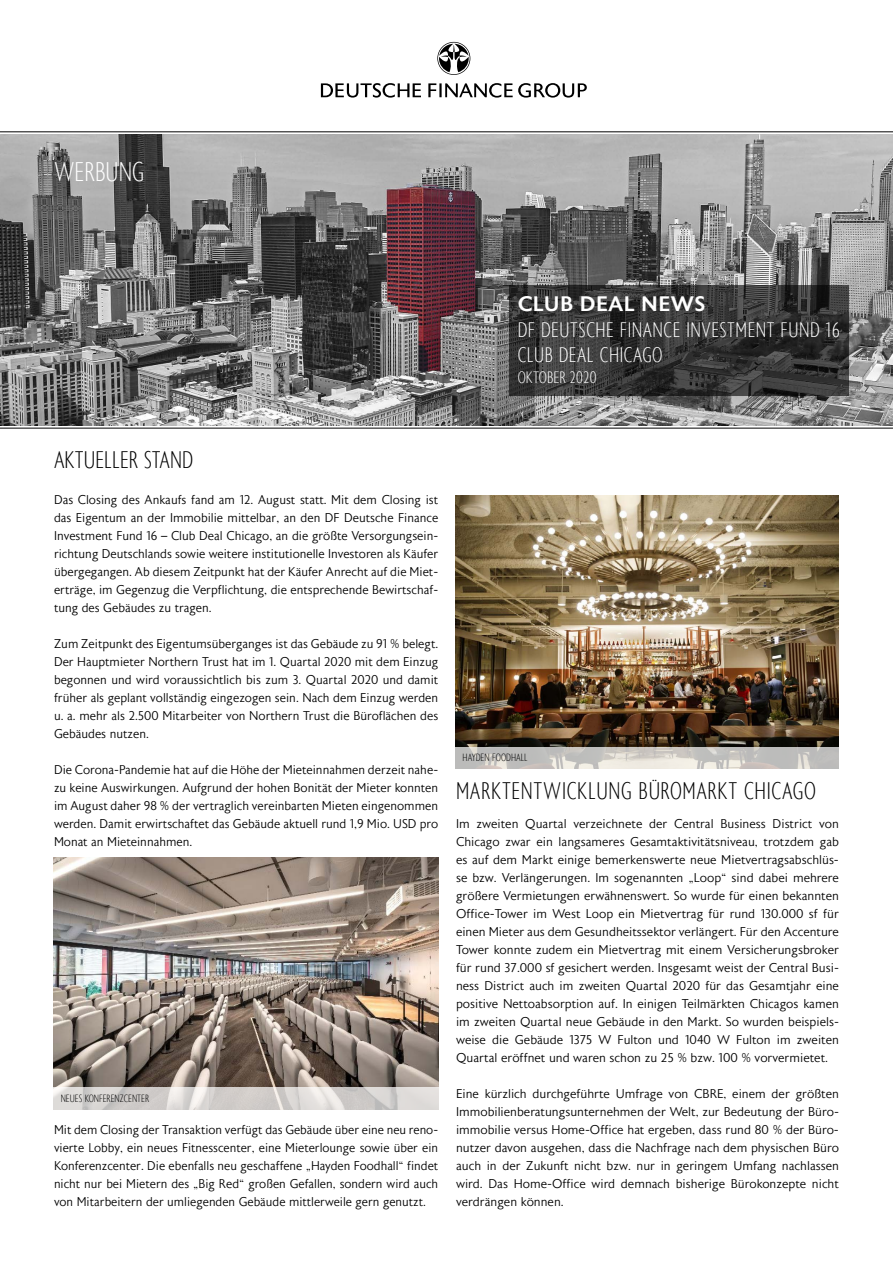
<style>
.page{position:relative;width:893px;height:1263px;background:#fff}
.page>*{position:absolute;margin:0;border:0;box-sizing:border-box;transform-origin:0 0}
.t1{font:300 expanded 27px "Astoria Sans";letter-spacing:.005em;color:#fff}
.t2{font:300 expanded 24px "Astoria Sans";letter-spacing:.025em;color:#000}
.t3{font:300 expanded 24px "Astoria Sans";color:#000}
.t4{font:300 expanded 21px/25.2px "Astoria Sans";letter-spacing:.025em;color:#fff}
.t5{font:500 21px "Astoria Sans";letter-spacing:.025em;color:#fff}
.t6{font:300 expanded 16.5px "Astoria Sans";letter-spacing:.005em;color:#fff}
.t7{font:300 12.75px/18px "Astoria Sans";color:#000;text-align:justify}
.t8{font:300 expanded 10.5px "Astoria Sans";color:#000}
</style>
<div class="page">
<svg style="left:437px;top:42px;width:33px;height:33px"></svg>
<svg style="left:321px;top:83px;width:100px;height:15px"></svg>
<svg style="left:428px;top:83px;width:8px;height:14px"></svg>
<hr style="left:439px;top:83px;width:3px;height:14px;background:#000">
<svg style="left:445px;top:83px;width:142px;height:15px"></svg>
<img style="left:0;top:135px;width:893px;height:290px">
<hr style="left:0;top:132px;width:893px;height:1px;background:#000">
<hr style="left:0;top:428px;width:893px;height:1px;background:#000">
<img style="left:54px;top:857px;width:384px;height:230px">
<svg style="left:53px;top:1087px;width:385px;height:23px;background:#d7d4d1"></svg>
<img style="left:456px;top:495px;width:383px;height:252px">
<svg style="left:455px;top:747px;width:384px;height:22px;background:#cbc9c5"></svg>
<svg style="left:509px;top:285px;width:339px;height:110px;background:#353535"></svg>
<h1 class="t1" style="left:54px;top:158px;width:92px">WERBUNG</h1>
<h3 class="t5" style="left:518px;top:293px;width:189px">CLUB DEAL NEWS</h3>
<h3 class="t4" style="left:518px;top:318px;width:324px">DF DEUTSCHE FINANCE INVESTMENT FUND 16<br>CLUB DEAL CHICAGO</h3>
<p class="t6" style="left:518px;top:369px;width:81px">OKTOBER 2020</p>
<h2 class="t3" style="left:54px;top:448px;width:141px">AKTUELLER STAND</h2>
<p class="t7" style="left:54px;top:491px;width:386px">Das Closing des Ankaufs fand am 12. August statt. Mit dem Closing ist das Eigentum an der Immobilie mittelbar, an den DF Deutsche Finance Investment Fund 16 – Club Deal Chicago, an die größte Versorgungsein&shy;richtung Deutschlands sowie weitere institutionelle Investoren als Käufer übergegangen. Ab diesem Zeitpunkt hat der Käufer Anrecht auf die Miet&shy;erträge, im Gegenzug die Verpflichtung, die entsprechende Bewirtschaf&shy;tung des Gebäudes zu tragen.</p>
<p class="t7" style="left:54px;top:635px;width:386px">Zum Zeitpunkt des Eigentumsüberganges ist das Gebäude zu 91 % belegt.<br>Der Hauptmieter Northern Trust hat im 1. Quartal 2020 mit dem Einzug begonnen und wird voraussichtlich bis zum 3. Quartal 2020 und damit früher als geplant vollständig eingezogen sein. Nach dem Einzug werden u. a. mehr als 2.500 Mitarbeiter von Northern Trust die Büroflächen des Gebäudes nutzen.</p>
<p class="t7" style="left:54px;top:761px;width:386px">Die Corona-Pandemie hat auf die Höhe der Mieteinnahmen derzeit nahe&shy;zu keine Auswirkungen. Aufgrund der hohen Bonität der Mieter konnten im August daher 98 % der vertraglich vereinbarten Mieten eingenommen werden. Damit erwirtschaftet das Gebäude aktuell rund 1,9 Mio. USD pro Monat an Mieteinnahmen.</p>
<p class="t8" style="left:61px;top:1093px;width:90px">NEUES KONFERENZCENTER</p>
<p class="t7" style="left:54px;top:1121px;width:386px">Mit dem Closing der Transaktion verfügt das Gebäude über eine neu reno&shy;vierte Lobby, ein neues Fitnesscenter, eine Mieterlounge sowie über ein Konferenzcenter. Die ebenfalls neu geschaffene „Hayden Foodhall“ findet nicht nur bei Mietern des „Big Red“ großen Gefallen, sondern wird auch von Mitarbeitern der umliegenden Gebäude mittlerweile gern genutzt.</p>
<p class="t8" style="left:463px;top:752px;width:67px">HAYDEN FOODHALL</p>
<h2 class="t2" style="left:456px;top:779px;width:361px">MARKTENTWICKLUNG BÜROMARKT CHICAGO</h2>
<p class="t7" style="left:456px;top:815px;width:384px">Im zweiten Quartal verzeichnete der Central Business District von Chicago zwar ein langsameres Gesamtaktivitätsniveau, trotzdem gab es auf dem Markt einige bemerkenswerte neue Mietvertragsabschlüs&shy;se bzw. Verlängerungen. Im sogenannten „Loop“ sind dabei mehrere größere Vermietungen erwähnenswert. So wurde für einen bekannten Office-Tower im West Loop ein Mietvertrag für rund 130.000 sf für einen Mieter aus dem Gesundheitssektor verlängert. Für den Accenture Tower konnte zudem ein Mietvertrag mit einem Versicherungsbroker für rund 37.000 sf gesichert werden. Insgesamt weist der Central Busi&shy;ness District auch im zweiten Quartal 2020 für das Gesamtjahr eine positive Nettoabsorption auf. In einigen Teilmärkten Chicagos kamen im zweiten Quartal neue Gebäude in den Markt. So wurden beispiels&shy;weise die Gebäude 1375 W Fulton und 1040 W Fulton im zweiten Quartal eröffnet und waren schon zu 25 % bzw. 100 % vorvermietet.</p>
<p class="t7" style="left:456px;top:1085px;width:384px">Eine kürzlich durchgeführte Umfrage von CBRE, einem der größten Immobilienberatungsunternehmen der Welt, zur Bedeutung der Büro&shy;immobilie versus Home-Office hat ergeben, dass rund 80 % der Büro&shy;nutzer davon ausgehen, dass die Nachfrage nach dem physischen Büro auch in der Zukunft nicht bzw. nur in geringem Umfang nachlassen wird. Das Home-Office wird demnach bisherige Bürokonzepte nicht verdrängen können.</p>
</div>
